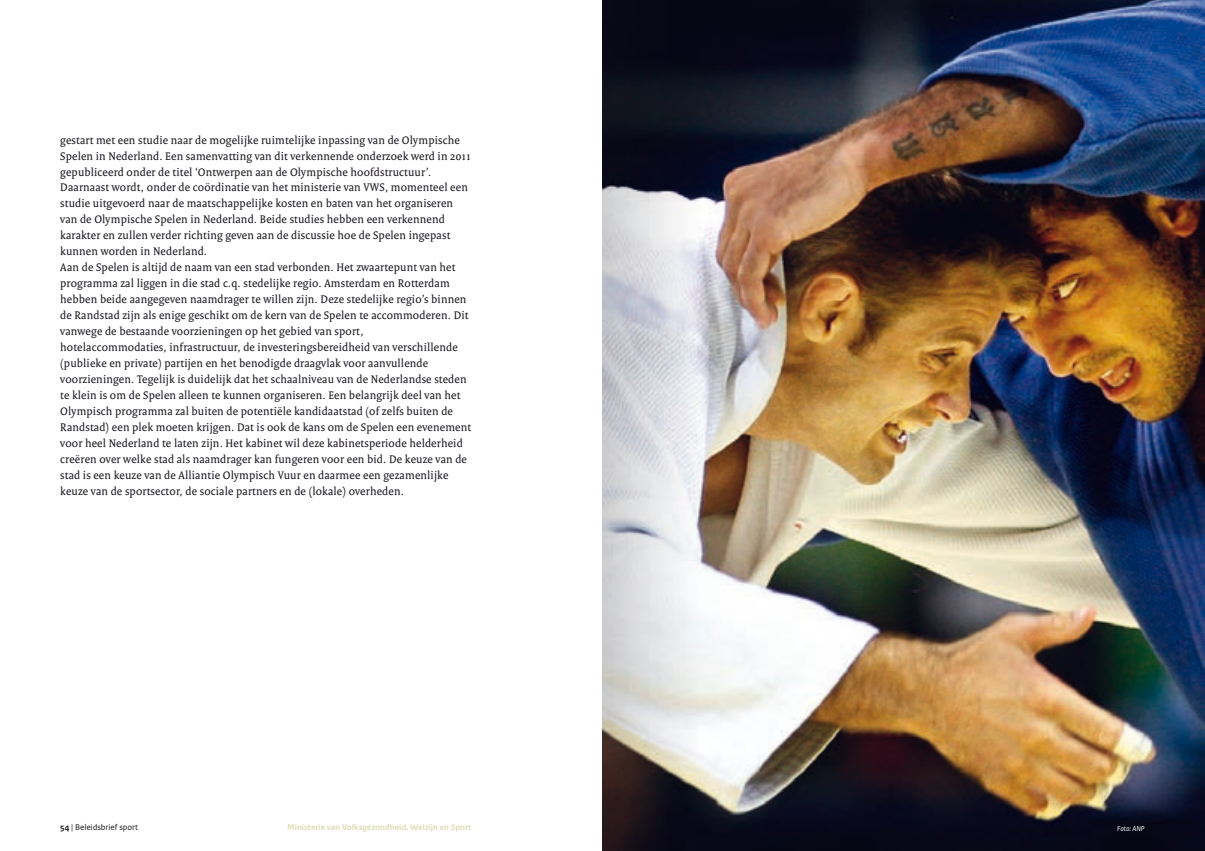
<style>
.page{position:relative;width:1205px;height:851px;background:#fff}
.page>*{position:absolute;margin:0;border:0;box-sizing:border-box;transform-origin:0 0}
.t1{font:11.88px/16px "Rijksoverheid Serif";letter-spacing:.015em;color:#1a171c}
.t2{font:700 8.75px "Rijksoverheid Sans Text";color:#ddddb7}
.t3{font:8.75px "Rijksoverheid Sans Text";color:#1a171c}
.t4{font:italic 7.5px "Rijksoverheid Sans Text";color:#fff}
.s1{font-weight:700}
</style>
<div class="page">
<img style="left:602px;top:0;width:603px;height:850px">
<img style="left:603px;top:0;width:130px;height:850px">
<p class="t1" style="left:60px;top:132px;width:412px">gestart met een studie naar de mogelijke ruimtelijke inpassing van de Olympische Spelen in Nederland. Een samenvatting van dit verkennende onderzoek werd in 2011 gepubliceerd onder de titel ‘Ontwerpen aan de Olympische hoofdstructuur’.<br>Daarnaast wordt, onder de coördinatie van het ministerie van VWS, momenteel een studie uitgevoerd naar de maatschappelijke kosten en baten van het organiseren van de Olympische Spelen in Nederland. Beide studies hebben een verkennend karakter en zullen verder richting geven aan de discussie hoe de Spelen ingepast kunnen worden in Nederland.<br>Aan de Spelen is altijd de naam van een stad verbonden. Het zwaartepunt van het programma zal liggen in die stad c.q. stedelijke regio. Amsterdam en Rotterdam hebben beide aangegeven naamdrager te willen zijn. Deze stedelijke regio’s binnen de Randstad zijn als enige geschikt om de kern van de Spelen te accommoderen. Dit vanwege de bestaande voorzieningen op het gebied van sport, hotelaccommodaties, infrastructuur, de investeringsbereidheid van verschillende (publieke en private) partijen en het benodigde draagvlak voor aanvullende voorzieningen. Tegelijk is duidelijk dat het schaalniveau van de Nederlandse steden te klein is om de Spelen alleen te kunnen organiseren. Een belangrijk deel van het Olympisch programma zal buiten de potentiële kandidaatstad (of zelfs buiten de Randstad) een plek moeten krijgen. Dat is ook de kans om de Spelen een evenement voor heel Nederland te laten zijn. Het kabinet wil deze kabinetsperiode helderheid creëren over welke stad als naamdrager kan fungeren voor een bid. De keuze van de stad is een keuze van de Alliantie Olympisch Vuur en daarmee een gezamenlijke keuze van de sportsector, de sociale partners en de (lokale) overheden.</p>
<p class="t3" style="left:60px;top:821px;width:79px"><span class="s1">54</span> | Beleidsbrief sport</p>
<p class="t2" style="left:287px;top:821px;width:186px">Ministerie van Volksgezondheid, Welzijn en Sport</p>
<p class="t4" style="left:1117px;top:824px;width:29px">Foto: ANP</p>
</div>
